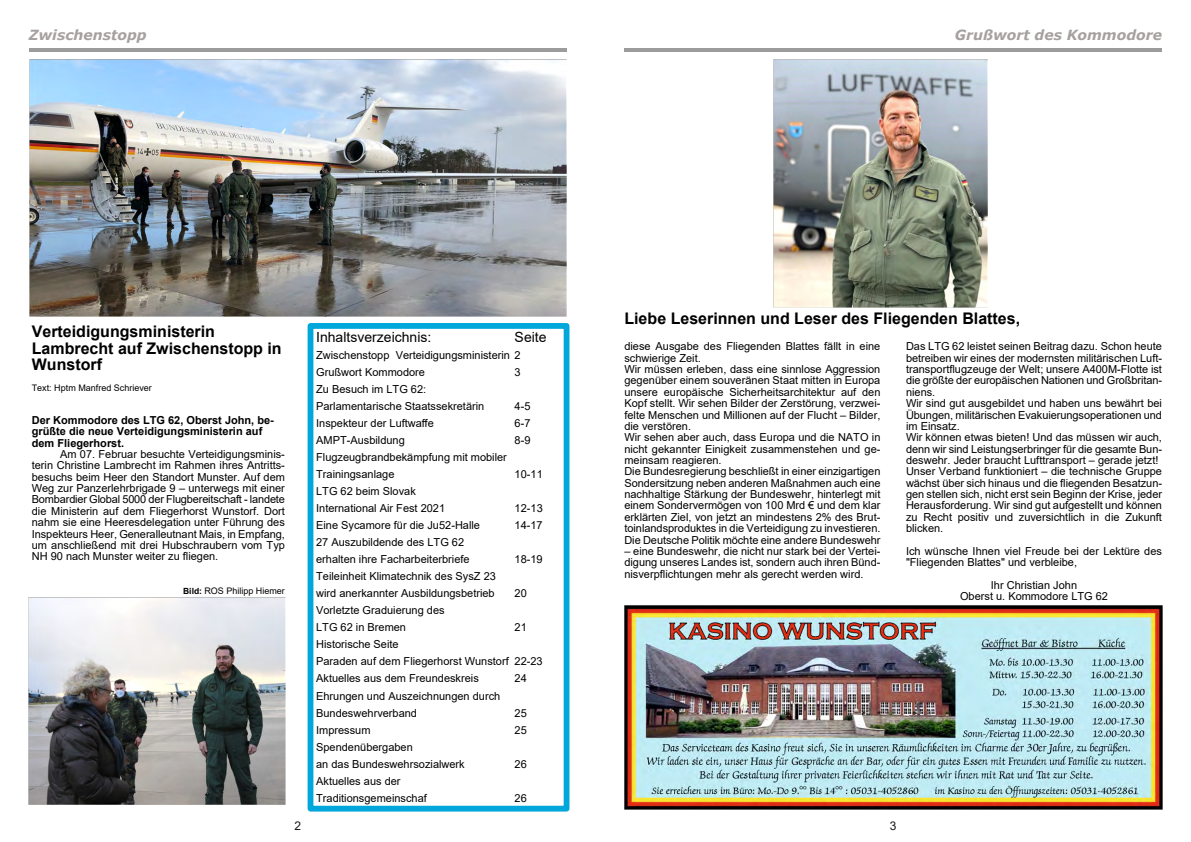
<style>
.page{position:relative;width:1191px;height:842px;background:#fff}
.page>*{position:absolute;margin:0;border:0;box-sizing:border-box;transform-origin:0 0}
.t1{font:700 16px/16.5px "Arial";color:#000}
.t2{font:italic 700 14px "Verdana";color:#a6a1a0}
.t3{font:14px "Arial";color:#000}
.t4{font:12px "Arial";color:#1a1a18}
.t5{font:11px/11.4px "Arial";color:#000}
.t6{font:700 11px/11.4px "Arial";color:#000}
.t7{font:9px "Arial";color:#000}
.s1{font-weight:700;font-size:8.5px}
</style>
<div class="page">
<hr style="left:29px;top:48px;width:537px;height:4px;background:#9c9c9c">
<hr style="left:624px;top:48px;width:538px;height:4px;background:#9c9c9c">
<div style="left:307px;top:323px;width:262px;height:488px;border:6px solid #00a7db"></div>
<img style="left:30px;top:59px;width:537px;height:258px">
<img style="left:624px;top:606px;width:538px;height:203px">
<img style="left:28px;top:597px;width:257px;height:207px">
<img style="left:773px;top:59px;width:214px;height:248px">
<p class="t2" style="left:29px;top:29px;width:119px">Zwischenstopp</p>
<p class="t2" style="left:955px;top:29px;width:209px">Grußwort des Kommodore</p>
<h1 class="t1" style="left:32px;top:325px;width:251px">Verteidigungsministerin<br>Lambrecht auf Zwischenstopp in<br>Wunstorf</h1>
<p class="t7" style="left:32px;top:384px;width:122px">Text: Hptm Manfred Schriever</p>
<p class="t6" style="left:32px;top:415px;width:244px">Der Kommodore des LTG 62, Oberst John, be&shy;grüßte die neue Verteidigungsministerin auf dem Fliegerhorst.</p>
<p class="t5" style="left:32px;top:449px;width:255px;text-align:justify;text-indent:28px">Am 07. Februar besuchte Verteidigungsminis&shy;terin Christine Lambrecht im Rahmen ihres Antritts&shy;besuchs beim Heer den Standort Munster. Auf dem Weg zur Panzerlehrbrigade 9 – unterwegs mit einer Bombardier Global 5000 der Flugbereitschaft - landete die Ministerin auf dem Fliegerhorst Wunstorf. Dort nahm sie eine Heeresdelegation unter Führung des Inspekteurs Heer, Generalleutnant Mais, in Empfang, um anschließend mit drei Hubschraubern vom Typ NH 90 nach Munster weiter zu fliegen.</p>
<p class="t7" style="left:183px;top:587px;width:103px"><span class="s1">Bild:</span> ROS Philipp Hiemer</p>
<p class="t4" style="left:294px;top:821px;width:8px">2</p>
<p class="t3" style="left:316px;top:331px;width:117px">Inhaltsverzeichnis:</p>
<p class="t3" style="left:514px;top:331px;width:33px">Seite</p>
<p class="t5" style="left:316px;top:347px;width:206px;line-height:17px">Zwischenstopp Verteidigungsministerin 2<br>Grußwort Kommodore</p>
<p class="t5" style="left:514px;top:367px;width:8px">3</p>
<p class="t5" style="left:316px;top:381px;width:170px;line-height:17px">Zu Besuch im LTG 62:<br>Parlamentarische Staatssekretärin</p>
<p class="t5" style="left:514px;top:401px;width:17px">4-5</p>
<p class="t5" style="left:316px;top:418px;width:119px">Inspekteur der Luftwaffe</p>
<p class="t5" style="left:514px;top:418px;width:17px">6-7</p>
<p class="t5" style="left:316px;top:435px;width:90px">AMPT-Ausbildung</p>
<p class="t5" style="left:514px;top:435px;width:17px">8-9</p>
<p class="t5" style="left:316px;top:450px;width:192px;line-height:17px">Flugzeugbrandbekämpfung mit mobiler<br>Trainingsanlage</p>
<p class="t5" style="left:514px;top:469px;width:30px">10-11</p>
<p class="t5" style="left:316px;top:484px;width:131px;line-height:17px">LTG 62 beim Slovak<br>International Air Fest 2021</p>
<p class="t5" style="left:514px;top:503px;width:30px">12-13</p>
<p class="t5" style="left:316px;top:520px;width:165px">Eine Sycamore für die Ju52-Halle</p>
<p class="t5" style="left:514px;top:520px;width:30px">14-17</p>
<p class="t5" style="left:316px;top:535px;width:155px;line-height:17px">27 Auszubildende des LTG 62 erhalten ihre Facharbeiterbriefe</p>
<p class="t5" style="left:514px;top:555px;width:30px">18-19</p>
<p class="t5" style="left:316px;top:569px;width:181px;line-height:17px">Teileinheit Klimatechnik des SysZ 23 wird anerkannter Ausbildungsbetrieb</p>
<p class="t5" style="left:514px;top:589px;width:14px">20</p>
<p class="t5" style="left:316px;top:603px;width:130px;line-height:17px">Vorletzte Graduierung des<br>LTG 62 in Bremen</p>
<p class="t5" style="left:514px;top:623px;width:14px">21</p>
<p class="t5" style="left:316px;top:637px;width:228px;line-height:17px">Historische Seite<br>Paraden auf dem Fliegerhorst Wunstorf 22-23<br>Aktuelles aus dem Freundeskreis</p>
<p class="t5" style="left:514px;top:674px;width:14px">24</p>
<p class="t5" style="left:316px;top:688px;width:186px;line-height:17px">Ehrungen und Auszeichnungen durch<br>Bundeswehrverband</p>
<p class="t5" style="left:514px;top:708px;width:14px">25</p>
<p class="t5" style="left:316px;top:725px;width:56px">Impressum</p>
<p class="t5" style="left:514px;top:725px;width:14px">25</p>
<p class="t5" style="left:316px;top:739px;width:150px;line-height:17px">Spendenübergaben<br>an das Bundeswehrsozialwerk</p>
<p class="t5" style="left:514px;top:759px;width:14px">26</p>
<p class="t5" style="left:316px;top:773px;width:112px;line-height:17px">Aktuelles aus der<br>Traditionsgemeinschaf</p>
<p class="t5" style="left:514px;top:793px;width:14px">26</p>
<h1 class="t1" style="left:624px;top:311px;width:397px">Liebe Leserinnen und Leser des Fliegenden Blattes,</h1>
<p class="t5" style="left:906px;top:342px;width:257px">Das LTG 62 leistet seinen Beitrag dazu. Schon heute betreiben wir eines der modernsten militärischen Luft&shy;transportflugzeuge der Welt; unsere A400M-Flotte ist die größte der europäischen Nationen und Großbritan&shy;niens.<br>Wir sind gut ausgebildet und haben uns bewährt bei Übungen, militärischen Evakuierungsoperationen und im Einsatz.<br>Wir können etwas bieten! Und das müssen wir auch, denn wir sind Leistungserbringer für die gesamte Bun&shy;deswehr. Jeder braucht Lufttransport – gerade jetzt!<br>Unser Verband funktioniert – die technische Gruppe wächst über sich hinaus und die fliegenden Besatzun&shy;gen stellen sich, nicht erst sein Beginn der Krise, jeder Herausforderung. Wir sind gut aufgestellt und können zu Recht positiv und zuversichtlich in die Zukunft blicken.</p>
<p class="t5" style="left:906px;top:546px;width:257px">Ich wünsche Ihnen viel Freude bei der Lektüre des "Fliegenden Blattes" und verbleibe,</p>
<p class="t5" style="left:960px;top:580px;width:149px;text-align:center">Ihr Christian John<br>Oberst u. Kommodore LTG 62</p>
<p class="t5" style="left:624px;top:342px;width:257px">diese Ausgabe des Fliegenden Blattes fällt in eine schwierige Zeit.<br>Wir müssen erleben, dass eine sinnlose Aggression gegenüber einem souveränen Staat mitten in Europa unsere europäische Sicherheitsarchitektur auf den Kopf stellt. Wir sehen Bilder der Zerstörung, verzwei&shy;felte Menschen und Millionen auf der Flucht – Bilder, die verstören.<br>Wir sehen aber auch, dass Europa und die NATO in nicht gekannter Einigkeit zusammenstehen und ge&shy;meinsam reagieren.<br>Die Bundesregierung beschließt in einer einzigartigen Sondersitzung neben anderen Maßnahmen auch eine nachhaltige Stärkung der Bundeswehr, hinterlegt mit einem Sondervermögen von 100 Mrd € und dem klar erklärten Ziel, von jetzt an mindestens 2% des Brut&shy;toinlandsproduktes in die Verteidigung zu investieren.<br>Die Deutsche Politik möchte eine andere Bundeswehr</p>
<p class="t5" style="left:624px;top:546px;width:257px;text-align:justify">– eine Bundeswehr, die nicht nur stark bei der Vertei&shy;digung unseres Landes ist, sondern auch ihren Bünd&shy;nisverpflichtungen mehr als gerecht werden wird.</p>
<p class="t4" style="left:890px;top:821px;width:8px">3</p>
</div>
